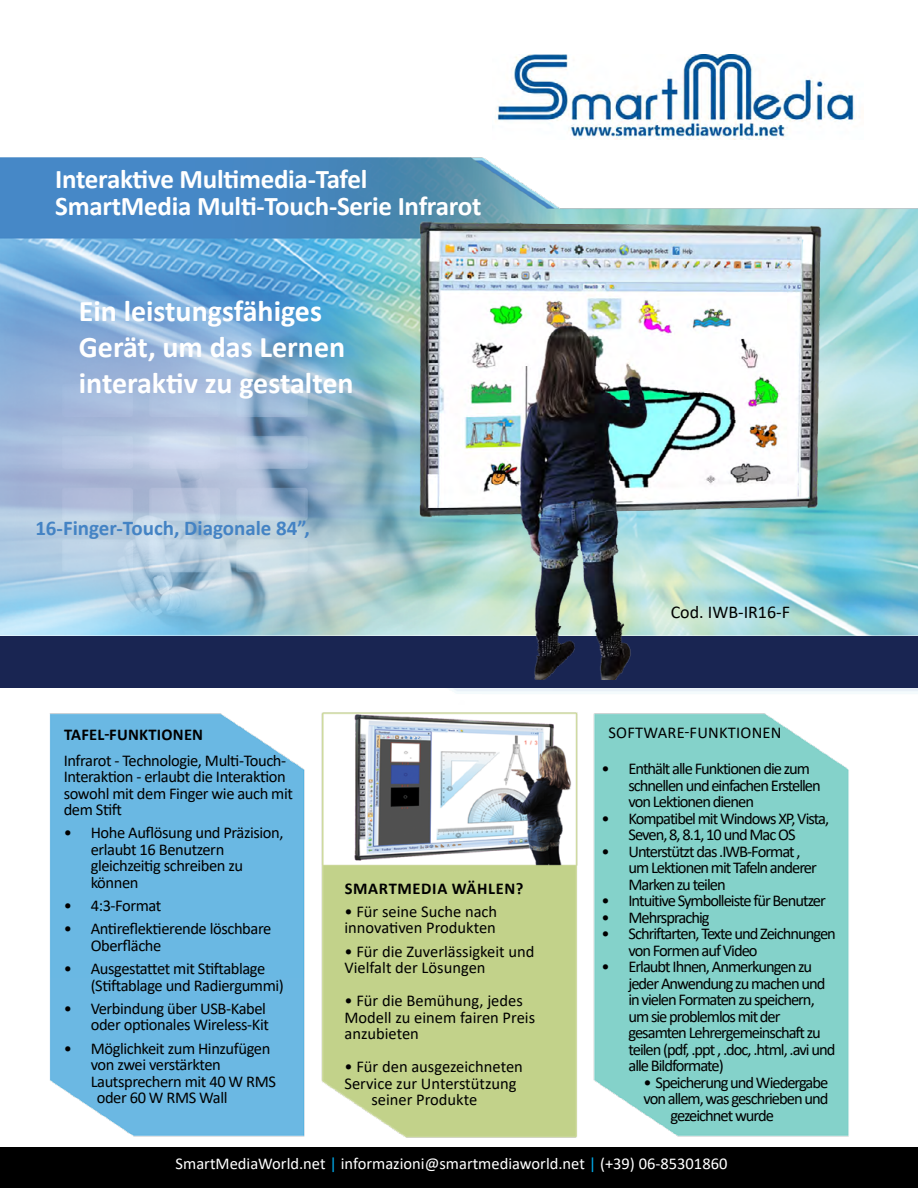
<style>
.page{position:relative;width:918px;height:1188px;background:#fff}
.page>*{position:absolute;margin:0;border:0;box-sizing:border-box;transform-origin:0 0}
.t1{font:700 30px/36px "Calibri";color:#fff}
.t2{font:700 27px "Calibri";letter-spacing:-.01em;color:#fff}
.t3{font:700 21px "Calibri";color:#4483c4}
.t4{font:18px "Calibri";color:#000}
.t5{font:16.5px/16.5px "Calibri";letter-spacing:-.06em;color:#000}
.t6{font:16.5px/16.5px "Calibri";letter-spacing:-.035em;color:#000}
.t7{font:16.5px/16.5px "Calibri";color:#000}
.t8{font:16.5px "Calibri";color:#fff}
.t9{font:16.5px "Calibri";letter-spacing:.015em;color:#000}
.t10{font:700 16.5px "Calibri";letter-spacing:.04em;color:#000}
.t11{font:700 16.5px "Calibri";letter-spacing:.015em;color:#000}
.s1{color:#00aeef}
</style>
<div class="page">
<div style="left:0;top:1147px;width:918px;height:41px;background:#000"></div>
<img style="left:495px;top:54px;width:362px;height:86px">
<img style="left:0;top:157px;width:918px;height:981px">
<div style="left:0;top:636px;width:918px;height:52px;background:#192552"></div>
<img style="left:405px;top:222px;width:465px;height:458px">
<p class="t2" style="left:55px;top:160px;width:314px">Interaktive Multimedia-Tafel</p>
<p class="t2" style="left:55px;top:187px;width:428px">SmartMedia Multi-Touch-Serie Infrarot</p>
<p class="t1" style="left:79px;top:293px;width:276px">Ein leistungsfähiges<br>Gerät, um das Lernen interaktiv zu gestalten</p>
<p class="t3" style="left:35px;top:513px;width:276px">16-Finger-Touch, Diagonale 84”,</p>
<p class="t11" style="left:64px;top:723px;width:141px">TAFEL-FUNKTIONEN</p>
<p class="t6" style="left:64px;top:751px;width:231px">Infrarot - Technologie, Multi-Touch-<br>Interaktion - erlaubt die Interaktion sowohl mit dem Finger wie auch mit dem Stift</p>
<p class="t6" style="left:91px;top:824px;width:194px;text-indent:-27px">• Hohe Auflösung und Präzision, erlaubt 16 Benutzern gleichzeitig schreiben zu können</p>
<p class="t6" style="left:64px;top:897px;width:99px">• 4:3-Format</p>
<p class="t6" style="left:91px;top:920px;width:182px;text-indent:-27px">• Antireflektierende löschbare<br>Oberfläche</p>
<p class="t6" style="left:91px;top:960px;width:195px;text-indent:-27px">• Ausgestattet mit Stiftablage (Stiftablage und Radiergummi)</p>
<p class="t6" style="left:64px;top:1000px;width:207px;text-align:right">• Verbindung über USB-Kabel oder optionales Wireless-Kit</p>
<p class="t6" style="left:64px;top:1039px;width:208px">• Möglichkeit zum Hinzufügen</p>
<p class="t6" style="left:91px;top:1056px;width:132px">von zwei verstärkten</p>
<p class="t6" style="left:91px;top:1072px;width:187px">Lautsprechern mit 40 W RMS</p>
<p class="t6" style="left:97px;top:1089px;width:132px">oder 60 W RMS Wall</p>
<p class="t10" style="left:345px;top:876px;width:180px">SMARTMEDIA WÄHLEN?</p>
<p class="t7" style="left:344px;top:903px;width:154px">• Für seine Suche nach innovativen Produkten</p>
<p class="t7" style="left:344px;top:942px;width:192px">• Für die Zuverlässigkeit und<br>Vielfalt der Lösungen</p>
<p class="t7" style="left:344px;top:992px;width:192px">• Für die Bemühung, jedes<br>Modell zu einem fairen Preis anzubieten</p>
<p class="t7" style="left:344px;top:1058px;width:180px">• Für den ausgezeichneten</p>
<p class="t7" style="left:344px;top:1074px;width:174px">Service zur Unterstützung</p>
<p class="t7" style="left:371px;top:1091px;width:107px">seiner Produkte</p>
<p class="t4" style="left:671px;top:599px;width:121px">Cod. IWB-IR16-F</p>
<p class="t9" style="left:609px;top:721px;width:175px">SOFTWARE-FUNKTIONEN</p>
<p class="t5" style="left:628px;top:760px;width:194px;text-indent:-27px">• Enthält alle Funktionen die zum schnellen und einfachen Erstellen von Lektionen dienen</p>
<p class="t5" style="left:601px;top:810px;width:229px;text-align:center">• Kompatibel mit Windows XP, Vista,<br>Seven, 8, 8.1, 10 und Mac OS</p>
<p class="t5" style="left:628px;top:843px;width:190px;text-indent:-27px">• Unterstützt das .IWB-Format , um Lektionen mit Tafeln anderer<br>Marken zu teilen</p>
<p class="t5" style="left:601px;top:892px;width:226px">• Intuitive Symbolleiste für Benutzer</p>
<p class="t5" style="left:601px;top:909px;width:110px">• Mehrsprachig</p>
<p class="t5" style="left:628px;top:925px;width:209px;text-indent:-27px">• Schriftarten, Texte und Zeichnungen von Formen auf Video</p>
<p class="t5" style="left:628px;top:958px;width:208px;text-indent:-27px">• Erlaubt Ihnen, Anmerkungen zu jeder Anwendung zu machen und in vielen Formaten zu speichern, um sie problemlos mit der gesamten Lehrergemeinschaft zu teilen (pdf, .ppt , .doc, .html, .avi und alle Bildformate)</p>
<p class="t5" style="left:643px;top:1074px;width:186px">• Speicherung und Wiedergabe</p>
<p class="t5" style="left:643px;top:1090px;width:187px">von allem, was geschrieben und</p>
<p class="t5" style="left:670px;top:1107px;width:105px">gezeichnet wurde</p>
<p class="t8" style="left:176px;top:1152px;width:553px">SmartMediaWorld.net <span class="s1">|</span> informazioni@smartmediaworld.net <span class="s1">|</span> (+39) 06-85301860</p>
</div>
